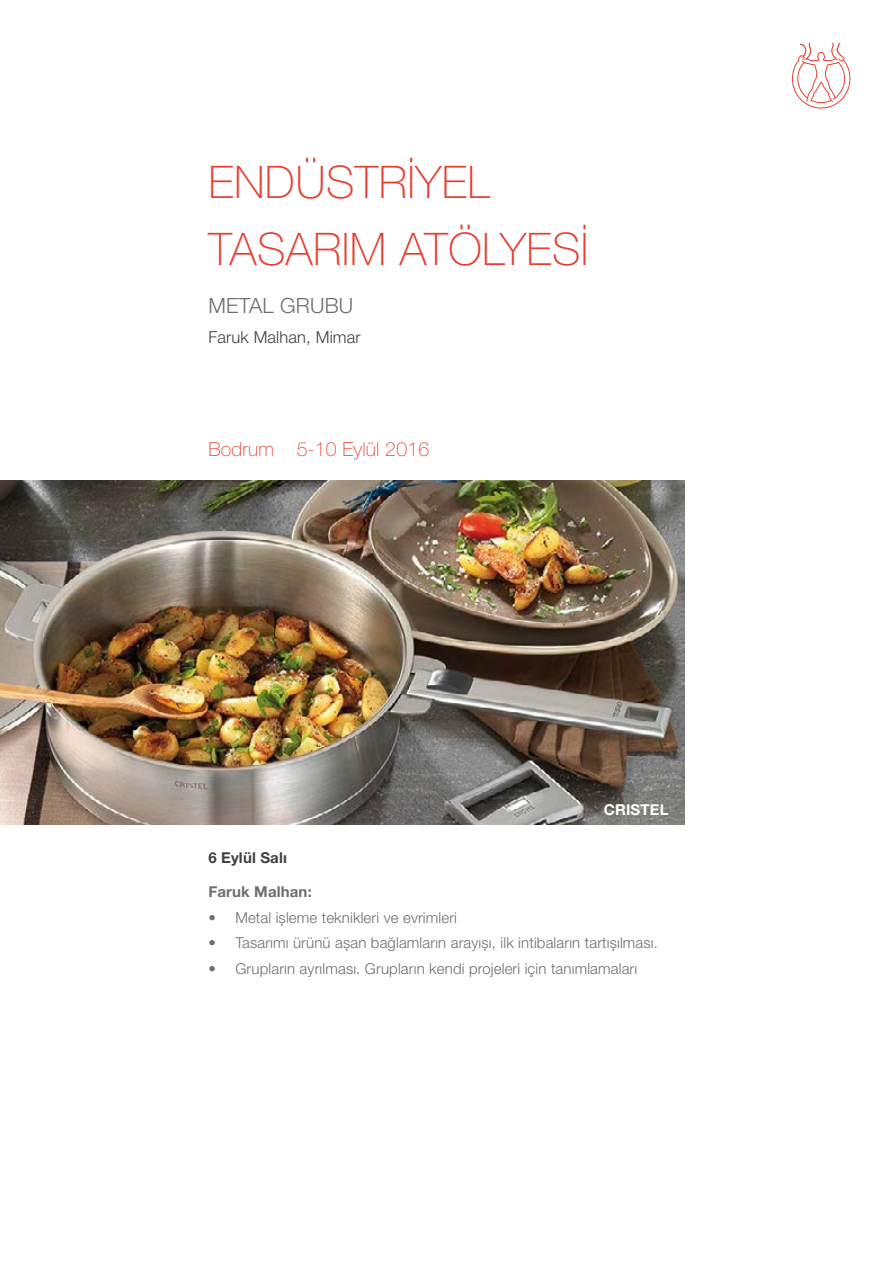
<style>
.page{position:relative;width:893px;height:1263px;background:#fff}
.page>*{position:absolute;margin:0;border:0;box-sizing:border-box;transform-origin:0 0}
.t1{font:100 45px/67.5px "Helvetica Neue LT Pro";letter-spacing:.01em;color:#e63e30}
.t2{font:300 21px "Helvetica Neue LT Pro";letter-spacing:.01em;color:#6d6e71}
.t3{font:100 19.5px "Helvetica Neue LT Pro";letter-spacing:.01em;color:#e63e30}
.t4{font:300 16.5px "Helvetica Neue LT Pro";letter-spacing:.01em;color:#414042}
.t5{font:300 15px "Helvetica Neue LT Pro";letter-spacing:.01em;color:#6d6e71}
.t6{font:700 15px "Helvetica Neue LT Pro";letter-spacing:.01em;color:#6d6e71}
.t7{font:700 15px "Helvetica Neue LT Pro";letter-spacing:.01em;color:#414042}
.t8{font:700 15px "Helvetica Neue LT Pro";letter-spacing:.01em;color:#fff}
</style>
<div class="page">
<svg style="left:792px;top:43px;width:59px;height:66px"></svg>
<img style="left:0;top:480px;width:685px;height:344px">
<h1 class="t1" style="left:208px;top:148px;width:382px">ENDÜSTRİYEL<br>TASARIM ATÖLYESİ</h1>
<h2 class="t2" style="left:208px;top:292px;width:146px">METAL GRUBU</h2>
<p class="t4" style="left:208px;top:327px;width:154px">Faruk Malhan, Mimar</p>
<h3 class="t3" style="left:208px;top:438px;width:222px">Bodrum 5-10 Eylül 2016</h3>
<p class="t8" style="left:604px;top:801px;width:66px">CRISTEL</p>
<p class="t7" style="left:208px;top:849px;width:80px">6 Eylül Salı</p>
<p class="t6" style="left:208px;top:883px;width:105px">Faruk Malhan:</p>
<p class="t5" style="left:208px;top:908px;width:250px">• Metal işleme teknikleri ve evrimleri</p>
<p class="t5" style="left:208px;top:934px;width:451px">• Tasarımı ürünü aşan bağlamların arayışı, ilk intibaların tartışılması.</p>
<p class="t5" style="left:208px;top:959px;width:430px">• Grupların ayrılması. Grupların kendi projeleri için tanımlamaları</p>
</div>
